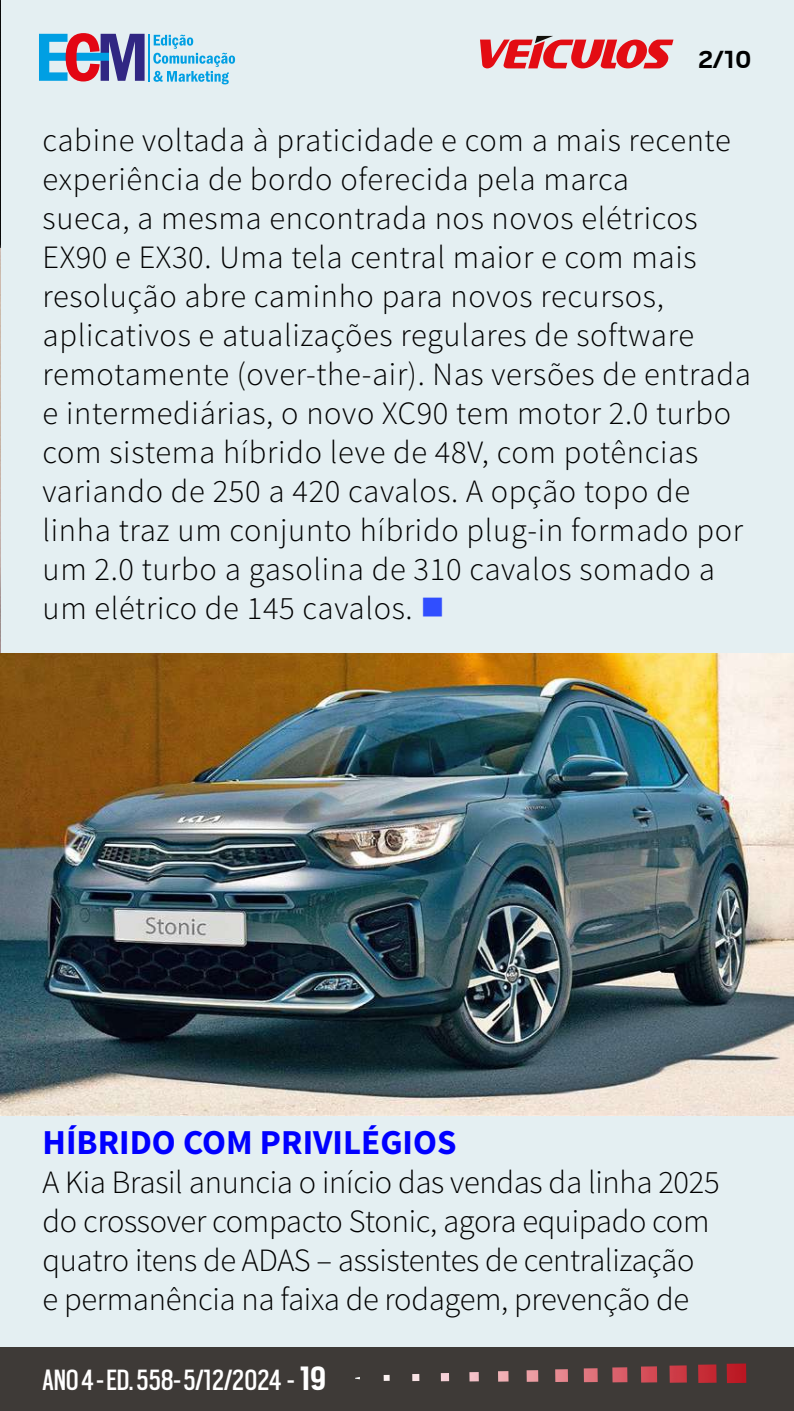
<style>
.page{position:relative;width:794px;height:1411px;background:#fff}
.page>*{position:absolute;margin:0;border:0;box-sizing:border-box;transform-origin:0 0}
.t1{font:700 35px "Source Sans Pro";color:#00f}
.t2{font:300 32.5px/39px "Source Sans Pro";letter-spacing:.02em;color:#000}
.t3{font:300 32.5px/39px "Source Sans Pro";letter-spacing:-.01em;color:#000}
.t4{font:32.5px "Scout Cond";color:#fff}
.t5{font:700 27.5px "Scout";color:#000}
.s1{color:#304eff}
.s2{font-weight:700;font-size:37.5px}
</style>
<div class="page">
<div style="left:0;top:0;width:794px;height:1347px;background:#e4eff2"></div>
<div style="left:0;top:1347px;width:794px;height:63px;background:#3e3a37"></div>
<img style="left:726px;top:1363px;width:20px;height:19px">
<img style="left:698px;top:1364px;width:18px;height:18px">
<img style="left:669px;top:1365px;width:18px;height:17px">
<img style="left:641px;top:1366px;width:16px;height:16px">
<img style="left:612px;top:1367px;width:15px;height:15px">
<img style="left:584px;top:1368px;width:14px;height:13px">
<svg style="left:555px;top:1369px;width:13px;height:12px"></svg>
<svg style="left:526px;top:1370px;width:12px;height:11px"></svg>
<svg style="left:498px;top:1371px;width:10px;height:10px"></svg>
<svg style="left:469px;top:1372px;width:10px;height:9px"></svg>
<svg style="left:441px;top:1373px;width:8px;height:8px"></svg>
<svg style="left:412px;top:1374px;width:7px;height:6px"></svg>
<svg style="left:384px;top:1374px;width:6px;height:6px"></svg>
<hr style="left:149px;top:34px;width:1px;height:47px;background:#009fe3">
<svg style="left:153px;top:35px;width:82px;height:49px"></svg>
<svg style="left:39px;top:33px;width:106px;height:48px"></svg>
<img style="left:0;top:248px;width:1px;height:529px">
<img style="left:0;top:0;width:1px;height:248px">
<svg style="left:480px;top:36px;width:193px;height:32px"></svg>
<img style="left:0;top:653px;width:794px;height:461px">
<p class="t5" style="left:698px;top:47px;width:55px">2/10</p>
<p class="t2" style="left:43px;top:121px;width:710px">cabine voltada à praticidade e com a mais recente experiência de bordo oferecida pela marca<br>sueca, a mesma encontrada nos novos elétricos EX90 e EX30. Uma tela central maior e com mais resolução abre caminho para novos recursos, aplicativos e atualizações regulares de software remotamente (over-the-air). Nas versões de entrada e intermediárias, o novo XC90 tem motor 2.0 turbo com sistema híbrido leve de 48V, com potências variando de 250 a 420 cavalos. A opção topo de linha traz um conjunto híbrido plug-in formado por um 2.0 turbo a gasolina de 310 cavalos somado a um elétrico de 145 cavalos. <span class="s1">■</span></p>
<p class="t1" style="left:43px;top:1119px;width:415px">HÍBRIDO COM PRIVILÉGIOS</p>
<p class="t3" style="left:43px;top:1162px;width:678px">A Kia Brasil anuncia o início das vendas da linha 2025 do crossover compacto Stonic, agora equipado com quatro itens de ADAS – assistentes de centralização<br>e permanência na faixa de rodagem, prevenção de</p>
<p class="t4" style="left:43px;top:1358px;width:285px">ANO 4 - ED. 558- 5/12/2024 - <span class="s2">19</span></p>
</div>
